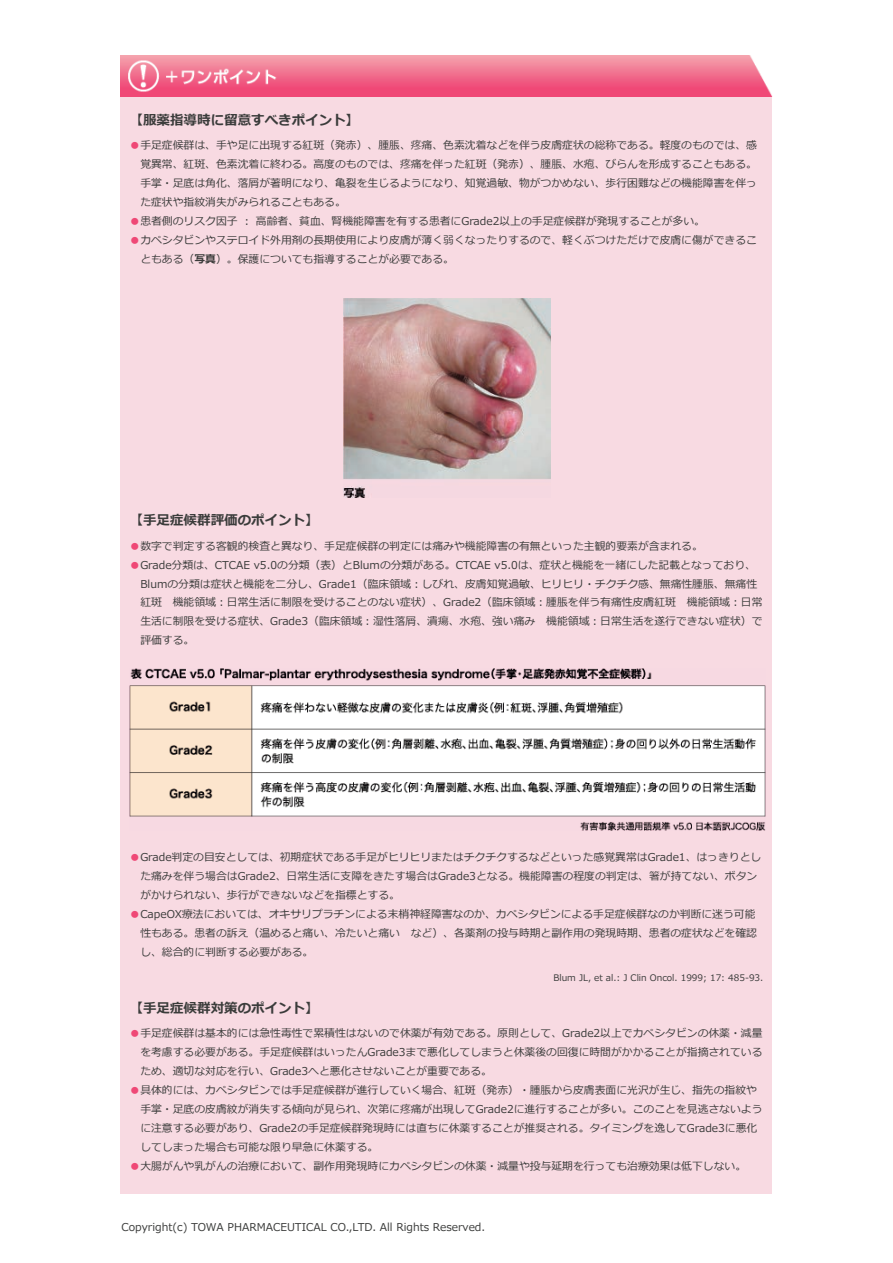
<style>
.page{position:relative;width:893px;height:1263px;background:#fff}
.page>*{position:absolute;margin:0;border:0;box-sizing:border-box;transform-origin:0 0}
.t1{font:700 13.5px "Meiryo";color:#3b3c3b}
.t2{font:10.8px/18.9px "Meiryo";color:#3b3c3b}
.t3{font:9px "Meiryo";color:#3b3c3b}
.s1{color:#ef4876}
.s2{font-weight:700}
</style>
<div class="page">
<div style="left:120px;top:280px;width:652px;height:914px;background:#f8dae2"></div>
<img style="left:343px;top:298px;width:207px;height:199px">
<img style="left:129px;top:669px;width:636px;height:162px">
<div style="left:120px;top:56px;width:652px;height:224px;background:#f8dae2"></div>
<img style="left:120px;top:56px;width:652px;height:41px">
<p class="t1" style="left:129px;top:111px;width:231px">【服薬指導時に留意すべきポイント】</p>
<p class="t2" style="left:140px;top:136px;width:618px;text-align:justify;text-indent:-11px"><span class="s1">●</span>手足症候群は、手や足に出現する紅斑（発赤）、腫脹、疼痛、色素沈着などを伴う皮膚症状の総称である。軽度のものでは、感覚異常、紅斑、色素沈着に終わる。高度のものでは、疼痛を伴った紅斑（発赤）、腫脹、水疱、びらんを形成することもある。手掌・足底は角化、落屑が著明になり、亀裂を生じるようになり、知覚過敏、物がつかめない、歩行困難などの機能障害を伴った症状や指紋消失がみられることもある。</p>
<p class="t2" style="left:129px;top:212px;width:577px"><span class="s1">●</span>患者側のリスク因子 ： 高齢者、貧血、腎機能障害を有する患者にGrade2以上の手足症候群が発現することが多い。</p>
<p class="t2" style="left:140px;top:231px;width:618px;text-indent:-11px"><span class="s1">●</span>カペシタビンやステロイド外用剤の長期使用により皮膚が薄く弱くなったりするので、軽くぶつけただけで皮膚に傷ができることもある（<span class="s2">写真</span>）。保護についても指導することが必要である。</p>
<p class="t1" style="left:129px;top:511px;width:191px">【手足症候群評価のポイント】</p>
<p class="t2" style="left:129px;top:537px;width:575px"><span class="s1">●</span>数字で判定する客観的検査と異なり、手足症候群の判定には痛みや機能障害の有無といった主観的要素が含まれる。</p>
<p class="t2" style="left:140px;top:556px;width:623px;text-indent:-11px"><span class="s1">●</span>Grade分類は、CTCAE v5.0の分類（表）とBlumの分類がある。CTCAE v5.0は、症状と機能を一緒にした記載となっており、Blumの分類は症状と機能を二分し、Grade1（臨床領域：しびれ、皮膚知覚過敏、ヒリヒリ・チクチク感、無痛性腫脹、無痛性紅斑 機能領域：日常生活に制限を受けることのない症状）、Grade2（臨床領域：腫脹を伴う有痛性皮膚紅斑 機能領域：日常生活に制限を受ける症状、Grade3（臨床領域：湿性落屑、潰瘍、水疱、強い痛み 機能領域：日常生活を遂行できない症状）で評価する。</p>
<p class="t2" style="left:140px;top:849px;width:622px;text-indent:-11px"><span class="s1">●</span>Grade判定の目安としては、初期症状である手足がヒリヒリまたはチクチクするなどといった感覚異常はGrade1、はっきりとした痛みを伴う場合はGrade2、日常生活に支障をきたす場合はGrade3となる。機能障害の程度の判定は、箸が持てない、ボタンがかけられない、歩行ができないなどを指標とする。</p>
<p class="t2" style="left:140px;top:905px;width:618px;text-indent:-11px"><span class="s1">●</span>CapeOX療法においては、オキサリプラチンによる末梢神経障害なのか、カペシタビンによる手足症候群なのか判断に迷う可能性もある。患者の訴え（温めると痛い、冷たいと痛い など）、各薬剤の投与時期と副作用の発現時期、患者の症状などを確認し、総合的に判断する必要がある。</p>
<p class="t3" style="left:553px;top:972px;width:211px">Blum JL, et al.: J Clin Oncol. 1999; 17: 485-93.</p>
<p class="t1" style="left:129px;top:998px;width:191px">【手足症候群対策のポイント】</p>
<p class="t2" style="left:140px;top:1024px;width:623px;text-align:justify;text-indent:-11px"><span class="s1">●</span>手足症候群は基本的には急性毒性で累積性はないので休薬が有効である。原則として、Grade2以上でカペシタビンの休薬・減量を考慮する必要がある。手足症候群はいったんGrade3まで悪化してしまうと休薬後の回復に時間がかかることが指摘されているため、適切な対応を行い、Grade3へと悪化させないことが重要である。</p>
<p class="t2" style="left:140px;top:1081px;width:623px;text-indent:-11px"><span class="s1">●</span>具体的には、カペシタビンでは手足症候群が進行していく場合、紅斑（発赤）・腫脹から皮膚表面に光沢が生じ、指先の指紋や手掌・足底の皮膚紋が消失する傾向が見られ、次第に疼痛が出現してGrade2に進行することが多い。このことを見逃さないように注意する必要があり、Grade2の手足症候群発現時には直ちに休薬することが推奨される。タイミングを逸してGrade3に悪化してしまった場合も可能な限り早急に休薬する。</p>
<p class="t2" style="left:129px;top:1157px;width:618px"><span class="s1">●</span>大腸がんや乳がんの治療において、副作用発現時にカペシタビンの休薬・減量や投与延期を行っても治療効果は低下しない。</p>
<p class="t2" style="left:121px;top:1218px;width:365px">Copyright(c) TOWA PHARMACEUTICAL CO.,LTD. All Rights Reserved.</p>
</div>
